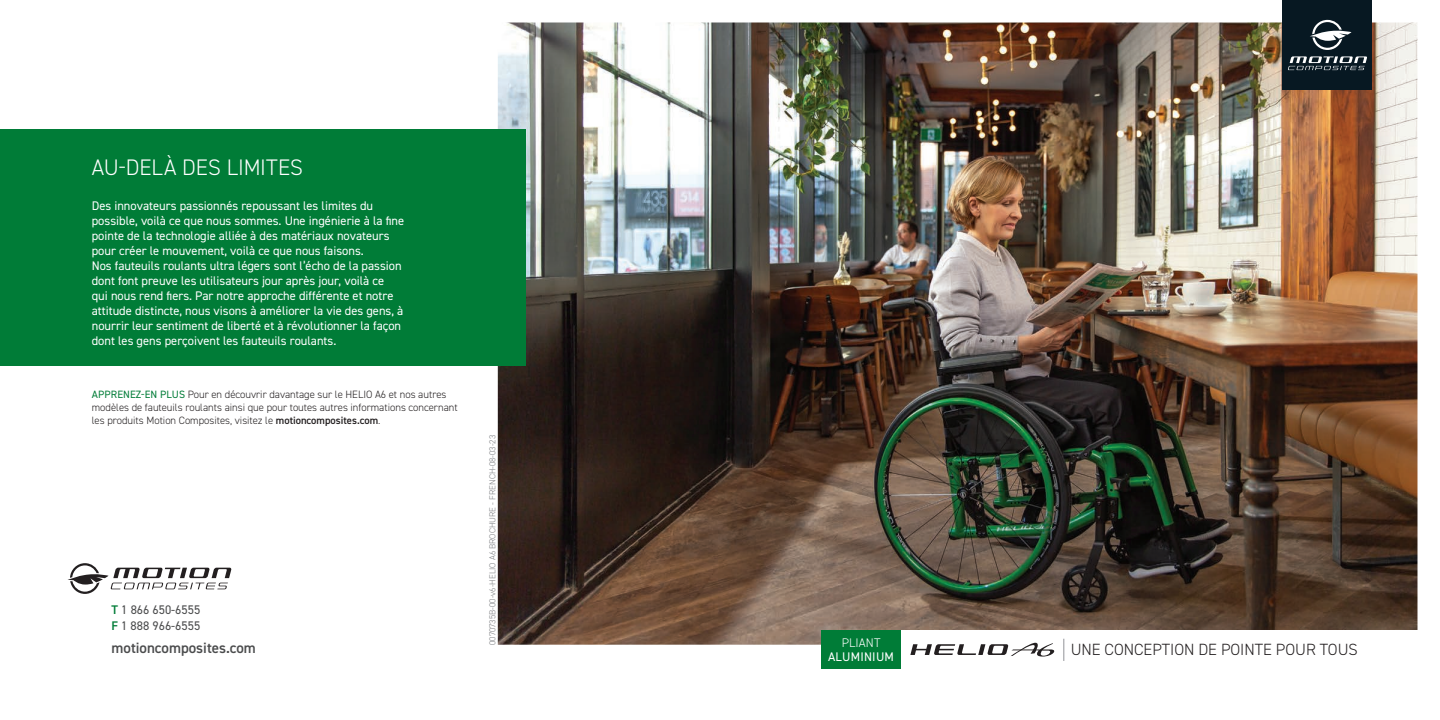
<style>
.page{position:relative;width:1440px;height:720px;background:#fff}
.page>*{position:absolute;margin:0;border:0;box-sizing:border-box;transform-origin:0 0}
._8__Promesse-Titre{font:300 22.5px "DIN2014";color:#fff}
._7__Dimensions-Titre{font:300 16.25px "DIN2014";color:#231f20}
._8__Site_web{font:600 15px "DIN2014";color:#4b4c4d}
._8__Promesse-Texte{font:12.5px/15px "DIN2014";color:#fff}
._8__Telephone-Telecopieur{font:12.5px "DIN2014";color:#4b4c4d}
._1__Rigid-folding{font:12.5px "DIN2014";letter-spacing:.02em;color:#fff}
._1__Rigid-folding-2{font:300 12.5px "DIN2014";letter-spacing:.01em;color:#fff}
._8__Texte-apprenez-en_plus{font:300 10.62px/12.8px "DIN2014";color:#231f20}
._8__Nomenclature{font:300 8.75px "DIN2014";color:#808285}
.s1{font-weight:400;color:#007c37}
.s2{font-weight:600}
.s3{font-weight:600;color:#007c37}
</style>
<div class="page">
<img style="left:498px;top:22px;width:920px;height:623px">
<div style="left:0;top:130px;width:526px;height:236px;background:#007c37"></div>
<svg style="left:67px;top:563px;width:165px;height:31px"></svg>
<div style="left:822px;top:630px;width:79px;height:39px;background:#007c37"></div>
<div style="left:1282px;top:0;width:90px;height:90px;background:#071822"></div>
<svg style="left:1310px;top:20px;width:42px;height:30px"></svg>
<svg style="left:1288px;top:56px;width:79px;height:14px"></svg>
<svg style="left:910px;top:639px;width:154px;height:22px"></svg>
<p class="_8__Promesse-Titre" style="left:92px;top:154px;width:213px">AU-DELÀ DES LIMITES</p>
<p class="_8__Promesse-Texte" style="left:92px;top:198px;width:314px">Des innovateurs passionnés repoussant les limites du possible, voilà ce que nous sommes. Une ingénierie à la fine pointe de la technologie alliée à des matériaux novateurs pour créer le mouvement, voilà ce que nous faisons.<br>Nos fauteuils roulants ultra légers sont l’écho de la passion dont font preuve les utilisateurs jour après jour, voilà ce<br>qui nous rend fiers. Par notre approche différente et notre attitude distincte, nous visons à améliorer la vie des gens, à nourrir leur sentiment de liberté et à révolutionner la façon dont les gens perçoivent les fauteuils roulants.</p>
<p class="_8__Texte-apprenez-en_plus" style="left:92px;top:388px;width:367px"><span class="s1">APPRENEZ-EN PLUS</span> Pour en découvrir davantage sur le HELIO A6 et nos autres modèles de fauteuils roulants ainsi que pour toutes autres informations concernant les produits Motion Composites, visitez le <span class="s2">motioncomposites.com</span>.</p>
<p class="_8__Telephone-Telecopieur" style="left:112px;top:602px;width:90px"><span class="s3">T</span> 1 866 650-6555</p>
<p class="_8__Telephone-Telecopieur" style="left:112px;top:618px;width:90px"><span class="s3">F</span> 1 888 966-6555</p>
<p class="_8__Site_web" style="left:112px;top:638px;width:146px">motioncomposites.com</p>
<p class="_8__Nomenclature" style="left:487px;top:645px;width:212px;rotate:-90deg">0070735B-00-v6-HELIO A6 BROCHURE - FRENCH-08-03-23</p>
<p class="_1__Rigid-folding-2" style="left:842px;top:636px;width:40px">PLIANT</p>
<p class="_1__Rigid-folding" style="left:828px;top:649px;width:67px">ALUMINIUM</p>
<p class="_7__Dimensions-Titre" style="left:1071px;top:640px;width:289px">UNE CONCEPTION DE POINTE POUR TOUS</p>
</div>
